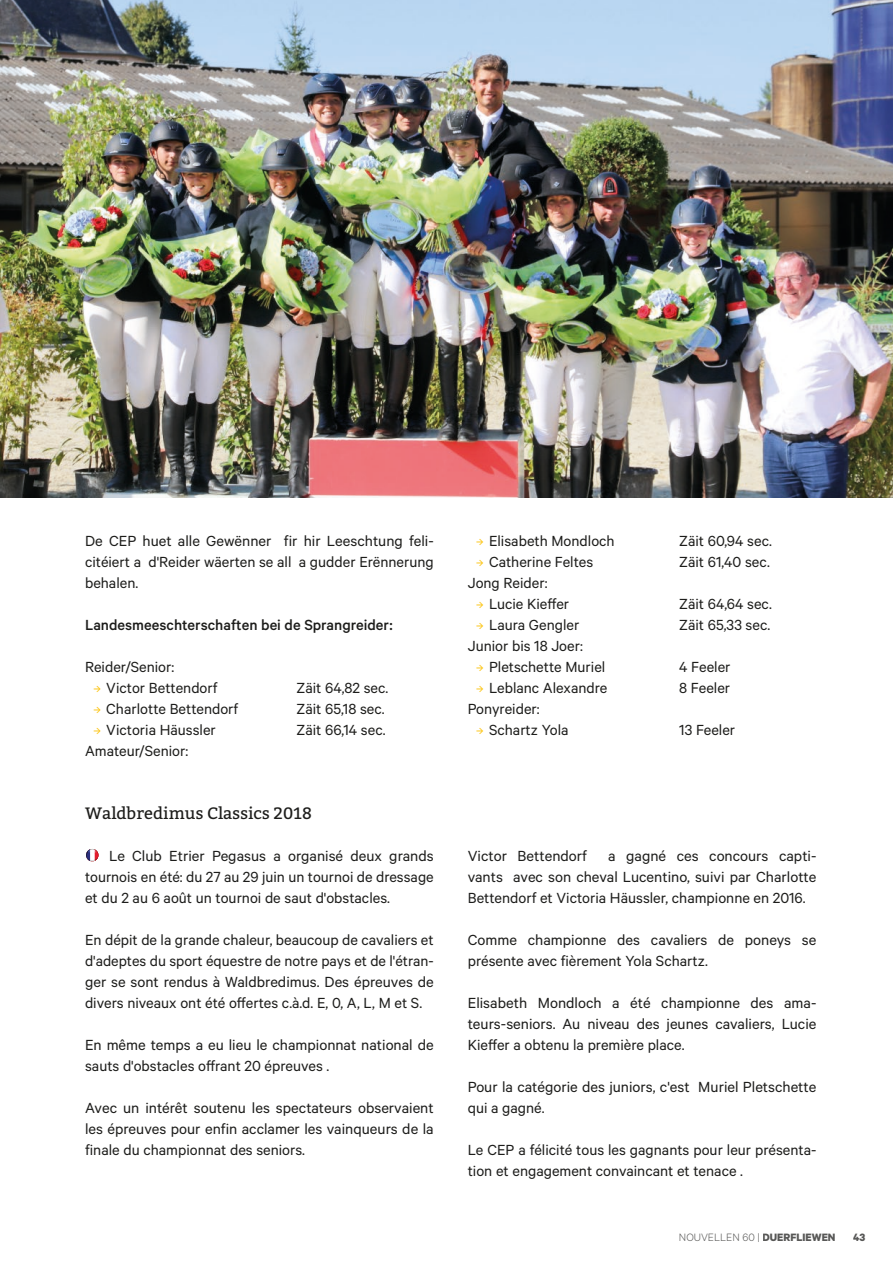
<style>
.page{position:relative;width:893px;height:1263px;background:#fff}
.page>*{position:absolute;margin:0;border:0;box-sizing:border-box;transform-origin:0 0}
.t1{font:16.5px/21px "Calibre";color:#1d1d1b;text-align:justify}
.t2{font:500 16.5px "Calibre";color:#1d1d1b}
.t3{font:16.5px "Bitter";color:#1d1d1b}
.t4{font:300 12px "Calibre";color:#575756}
.t5{font:700 12px "Calibre";color:#575756}
.s1{font-family:"Source Sans Pro";font-size:12px;color:#fcc000}
.s2{font-weight:700}
</style>
<div class="page">
<svg style="left:86px;top:849px;width:13px;height:13px"></svg>
<img style="left:0;top:0;width:893px;height:497px">
<p class="t1" style="left:85px;top:530px;width:350px">De CEP huet alle Gewënner fir hir Leeschtung feli&shy;citéiert a d'Reider wäerten se all a gudder Erënnerung behalen.</p>
<p class="t2" style="left:85px;top:615px;width:309px">Landesmeeschterschaften bei de Sprangreider:</p>
<p class="t1" style="left:85px;top:656px;width:91px">Reider/Senior:</p>
<p class="t1" style="left:94px;top:677px;width:126px"><span class="s1">→</span> Victor Bettendorf</p>
<p class="t1" style="left:297px;top:677px;width:93px">Zäit 64,82 sec.</p>
<p class="t1" style="left:94px;top:698px;width:146px"><span class="s1">→</span> Charlotte Bettendorf</p>
<p class="t1" style="left:297px;top:698px;width:90px">Zäit 65,18 sec.</p>
<p class="t1" style="left:94px;top:719px;width:124px"><span class="s1">→</span> Victoria Häussler</p>
<p class="t1" style="left:297px;top:719px;width:91px">Zäit 66,14 sec.</p>
<p class="t1" style="left:85px;top:740px;width:105px">Amateur/Senior:</p>
<p class="t3" style="left:85px;top:801px;width:228px">Waldbredimus Classics 2018</p>
<p class="t1" style="left:85px;top:845px;width:350px;text-indent:24px">Le Club Etrier Pegasus a organisé deux grands tournois en été: du 27 au 29 juin un tournoi de dressage et du 2 au 6 août un tournoi de saut d'obstacles.</p>
<p class="t1" style="left:85px;top:929px;width:350px">En dépit de la grande chaleur, beaucoup de cavaliers et d'adeptes du sport équestre de notre pays et de l'étran&shy;ger se sont rendus à Waldbredimus. Des épreuves de divers niveaux ont été offertes c.à.d. E, 0, A, L, M et S.</p>
<p class="t1" style="left:85px;top:1034px;width:350px">En même temps a eu lieu le championnat national de sauts d'obstacles offrant 20 épreuves .</p>
<p class="t1" style="left:85px;top:1097px;width:350px">Avec un intérêt soutenu les spectateurs observaient les épreuves pour enfin acclamer les vainqueurs de la finale du championnat des seniors.</p>
<p class="t1" style="left:476px;top:530px;width:140px"><span class="s1">→</span> Elisabeth Mondloch</p>
<p class="t1" style="left:679px;top:530px;width:94px">Zäit 60,94 sec.</p>
<p class="t1" style="left:476px;top:551px;width:118px"><span class="s1">→</span> Catherine Feltes</p>
<p class="t1" style="left:679px;top:551px;width:92px">Zäit 61,40 sec.</p>
<p class="t1" style="left:468px;top:572px;width:81px">Jong Reider:</p>
<p class="t1" style="left:476px;top:593px;width:94px"><span class="s1">→</span> Lucie Kieffer</p>
<p class="t1" style="left:679px;top:593px;width:94px">Zäit 64,64 sec.</p>
<p class="t1" style="left:476px;top:614px;width:105px"><span class="s1">→</span> Laura Gengler</p>
<p class="t1" style="left:679px;top:614px;width:92px">Zäit 65,33 sec.</p>
<p class="t1" style="left:468px;top:635px;width:117px">Junior bis 18 Joer:</p>
<p class="t1" style="left:476px;top:656px;width:131px"><span class="s1">→</span> Pletschette Muriel</p>
<p class="t1" style="left:679px;top:656px;width:53px">4 Feeler</p>
<p class="t1" style="left:476px;top:677px;width:133px"><span class="s1">→</span> Leblanc Alexandre</p>
<p class="t1" style="left:679px;top:677px;width:52px">8 Feeler</p>
<p class="t1" style="left:468px;top:698px;width:74px">Ponyreider:</p>
<p class="t1" style="left:476px;top:719px;width:94px"><span class="s1">→</span> Schartz Yola</p>
<p class="t1" style="left:679px;top:719px;width:57px">13 Feeler</p>
<p class="t1" style="left:468px;top:845px;width:121px">Victor Bettendorf</p>
<p class="t1" style="left:468px;top:845px;width:350px;text-indent:140px">a gagné ces concours capti&shy;vants avec son cheval Lucentino, suivi par Charlotte Bettendorf et Victoria Häussler, championne en 2016.</p>
<p class="t1" style="left:468px;top:929px;width:350px">Comme championne des cavaliers de poneys se présente avec fièrement Yola Schartz.</p>
<p class="t1" style="left:468px;top:992px;width:350px">Elisabeth Mondloch a été championne des ama&shy;teurs-seniors. Au niveau des jeunes cavaliers, Lucie Kieffer a obtenu la première place.</p>
<p class="t1" style="left:468px;top:1076px;width:350px">Pour la catégorie des juniors, c'est Muriel Pletschette qui a gagné.</p>
<p class="t1" style="left:468px;top:1139px;width:350px">Le CEP a félicité tous les gagnants pour leur présenta&shy;tion et engagement convaincant et tenace .</p>
<p class="t4" style="left:679px;top:1230px;width:158px">NOUVELLEN 60 | <span class="s2">DUERFLIEWEN</span></p>
<p class="t5" style="left:853px;top:1230px;width:14px">43</p>
</div>
